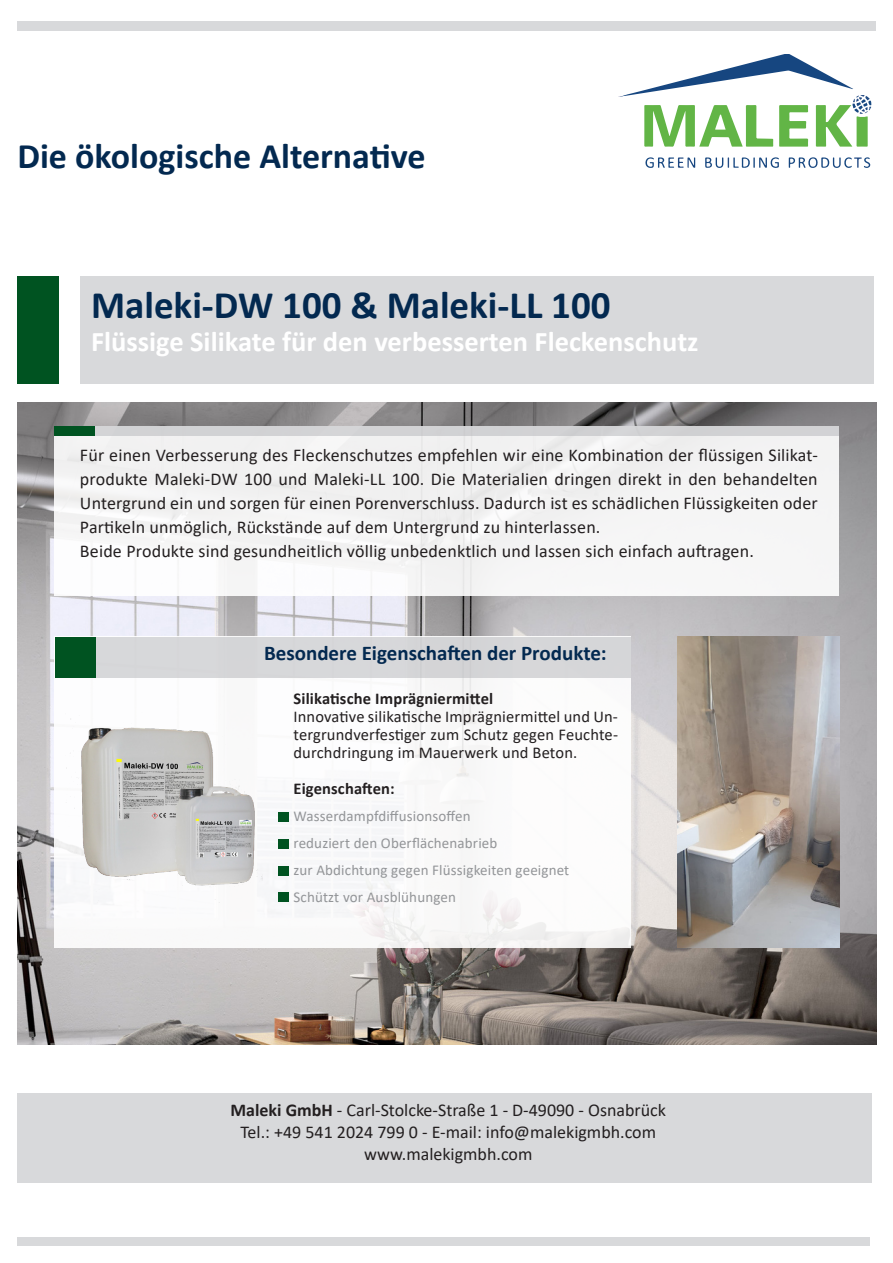
<style>
.page{position:relative;width:893px;height:1263px;background:#fff}
.page>*{position:absolute;margin:0;border:0;box-sizing:border-box;transform-origin:0 0}
.t1{font:700 39px "Calibri";color:#032950}
.t2{font:700 36px "Calibri";color:#032950}
.t3{font:700 28.5px "Calibri";color:#fff}
.t4{font:700 21px "Calibri";color:#032950}
.t5{font:18px/24px "Calibri";letter-spacing:.01em;color:#231f20;text-align:center}
.t6{font:16.5px/18px "Calibri";letter-spacing:.01em;color:#231f20;text-align:justify}
.t7{font:700 16.5px "Calibri";letter-spacing:.01em;color:#231f20}
.t8{font:15px/27px "Calibri";letter-spacing:.01em;color:#939598}
.s1{font-weight:700}
</style>
<div class="page">
<img style="left:17px;top:402px;width:859px;height:642px">
<div style="left:17px;top:1238px;width:853px;height:8px;background:#d8d9db"></div>
<div style="left:17px;top:22px;width:859px;height:9px;background:#d8d9db"></div>
<svg style="left:618px;top:54px;width:254px;height:114px"></svg>
<div style="left:17px;top:1093px;width:855px;height:89px;background:#d8d9db"></div>
<div style="left:54px;top:426px;width:785px;height:170px;background:#f4f4f4"></div>
<div style="left:54px;top:637px;width:577px;height:311px;background:#fff"></div>
<div style="left:96px;top:637px;width:535px;height:41px;background:#d7d7d9"></div>
<div style="left:55px;top:637px;width:41px;height:41px;background:#005321"></div>
<div style="left:80px;top:277px;width:794px;height:107px;background:#d8d9db"></div>
<div style="left:17px;top:277px;width:42px;height:107px;background:#005321"></div>
<div style="left:54px;top:426px;width:785px;height:10px;background:#d1d2d4"></div>
<div style="left:54px;top:426px;width:41px;height:10px;background:#005321"></div>
<div style="left:278px;top:839px;width:10px;height:10px;background:#005321"></div>
<div style="left:278px;top:812px;width:10px;height:10px;background:#005321"></div>
<div style="left:278px;top:892px;width:10px;height:10px;background:#005321"></div>
<img style="left:65px;top:718px;width:218px;height:183px">
<div style="left:278px;top:866px;width:10px;height:9px;background:#005321"></div>
<img style="left:677px;top:637px;width:162px;height:311px">
<h2 class="t2" style="left:17px;top:131px;width:410px">Die ökologische Alternative</h2>
<h1 class="t1" style="left:91px;top:277px;width:521px">Maleki-DW 100 &amp; Maleki-LL 100</h1>
<h3 class="t3" style="left:91px;top:321px;width:609px">Flüssige Silikate für den verbesserten Fleckenschutz</h3>
<p class="t5" style="left:80px;top:443px;width:739px;text-align:left">Für einen Verbesserung des Fleckenschutzes empfehlen wir eine Kombination der flüssigen Silikat&shy;produkte Maleki-DW 100 und Maleki-LL 100. Die Materialien dringen direkt in den behandelten Untergrund ein und sorgen für einen Porenverschluss. Dadurch ist es schädlichen Flüssigkeiten oder Partikeln unmöglich, Rückstände auf dem Untergrund zu hinterlassen.<br>Beide Produkte sind gesundheitlich völlig unbedenktlich und lassen sich einfach auftragen.</p>
<p class="t4" style="left:264px;top:638px;width:344px">Besondere Eigenschaften der Produkte:</p>
<p class="t7" style="left:293px;top:686px;width:201px">Silikatische Imprägniermittel</p>
<p class="t6" style="left:293px;top:707px;width:326px">Innovative silikatische Imprägniermittel und Un&shy;tergrundverfestiger zum Schutz gegen Feuchte&shy;durchdringung im Mauerwerk und Beton.</p>
<p class="t7" style="left:293px;top:776px;width:103px">Eigenschaften:</p>
<p class="t8" style="left:293px;top:802px;width:277px">Wasserdampfdiffusionsoffen<br>reduziert den Oberflächenabrieb<br>zur Abdichtung gegen Flüssigkeiten geeignet Schützt vor Ausblühungen</p>
<p class="t5" style="left:230px;top:1099px;width:437px;line-height:21.6px"><span class="s1">Maleki GmbH</span> - Carl-Stolcke-Straße 1 - D-49090 - Osnabrück<br>Tel.: +49 541 2024 799 0 - E-mail: info@malekigmbh.com www.malekigmbh.com</p>
</div>
